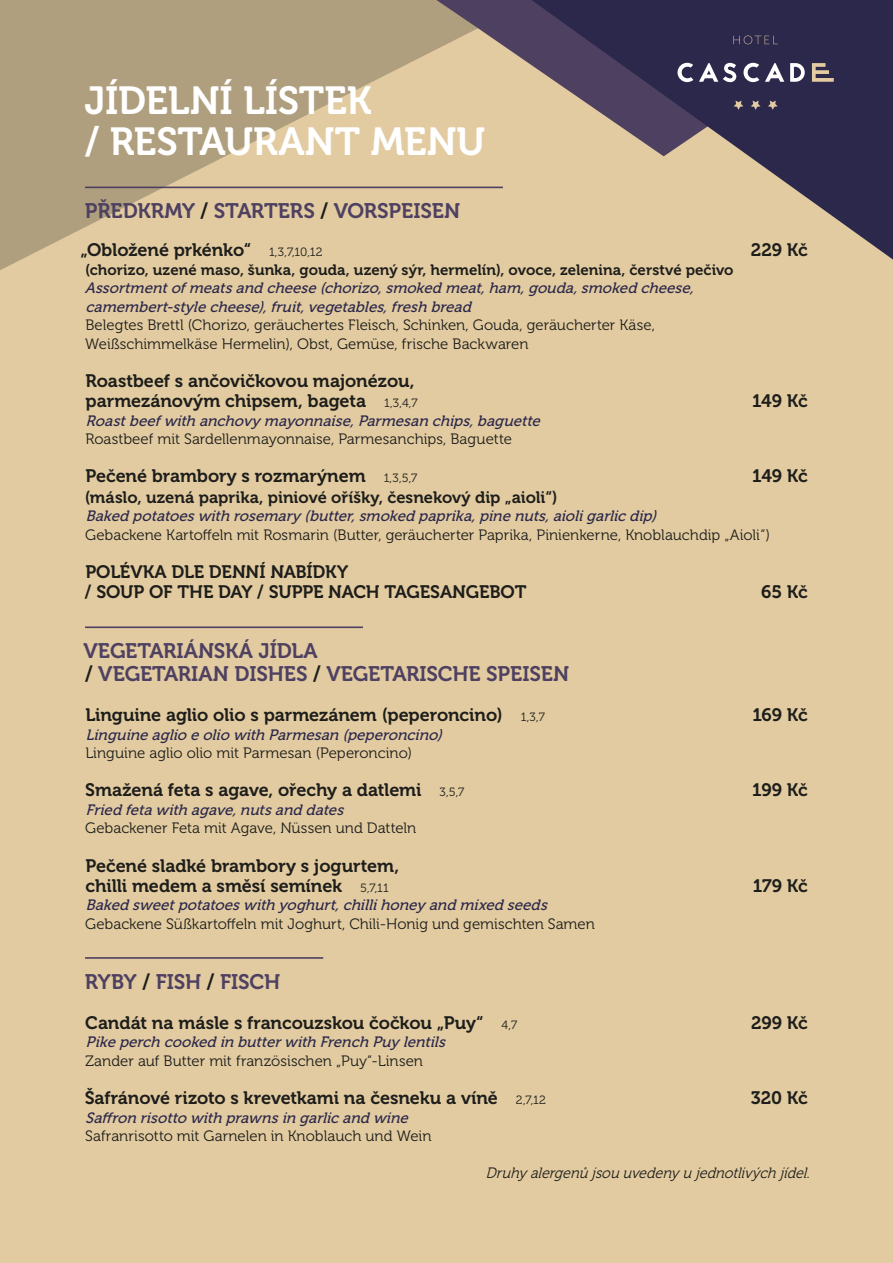
<style>
.page{position:relative;width:893px;height:1263px;background:#e2cba0}
.page>*{position:absolute;margin:0;border:0;box-sizing:border-box;transform-origin:0 0}
.t1{font:39px/41px "Museo 700";letter-spacing:-.005em;color:#fff}
.t2{font:21px/23px "Museo 700";letter-spacing:-.005em;color:#4e4061}
.t3{font:18px/20px "Museo 700";letter-spacing:-.005em;color:#1d1d1b}
.t4{font:16.5px "Museo 700";color:#1d1d1b}
.t5{font:15px/18.5px "Museo 300";color:#1d1d1b}
.t6{font:italic 15px/18.5px "Museo 500";color:#2c284b}
.t7{font:15px "Museo 700";letter-spacing:.005em;color:#1d1d1b}
.t8{font:italic 15px "Museo 300";color:#1d1d1b;scale:.95 1}
.s1{color:#1d1d1b}
.s2{font-family:"Museo 300";font-size:12px}
</style>
<div class="page">
<svg style="left:0;top:0;width:428px;height:270px;fill:#af9f7e"></svg>
<svg style="left:383px;top:0;width:45px;height:156px"></svg>
<svg style="left:428px;top:0;width:465px;height:260px"></svg>
<svg style="left:768px;top:101px;width:10px;height:9px"></svg>
<svg style="left:751px;top:101px;width:9px;height:9px"></svg>
<svg style="left:734px;top:101px;width:9px;height:9px"></svg>
<svg style="left:677px;top:63px;width:16px;height:19px"></svg>
<svg style="left:699px;top:63px;width:37px;height:19px"></svg>
<svg style="left:743px;top:63px;width:16px;height:19px"></svg>
<svg style="left:765px;top:63px;width:19px;height:19px"></svg>
<svg style="left:790px;top:63px;width:15px;height:19px"></svg>
<svg style="left:812px;top:63px;width:22px;height:19px"></svg>
<svg style="left:733px;top:36px;width:45px;height:8px"></svg>
<hr style="left:85px;top:187px;width:418px;height:1px;background:#4e4061">
<hr style="left:85px;top:626px;width:278px;height:2px;background:#4e4061">
<hr style="left:85px;top:957px;width:238px;height:2px;background:#4e4061">
<h1 class="t1" style="left:85px;top:81px;width:402px">JÍDELNÍ LÍSTEK<br>/ RESTAURANT MENU</h1>
<h2 class="t2" style="left:85px;top:199px;width:377px">PŘEDKRMY <span class="s1">/</span> STARTERS <span class="s1">/</span> VORSPEISEN</h2>
<p class="t3" style="left:80px;top:240px;width:244px">„Obložené prkénko“ <span class="s2">1,3,7,10,12</span></p>
<p class="t3" style="left:751px;top:240px;width:58px">229 Kč</p>
<p class="t7" style="left:85px;top:261px;width:650px">(chorizo, uzené maso, šunka, gouda, uzený sýr, hermelín), ovoce, zelenina, čerstvé pečivo</p>
<p class="t6" style="left:85px;top:279px;width:615px">Assortmentofmeatsand cheese(chorizo,smoked meat,ham,gouda,smoked cheese, camembert-stylecheese),fruit, vegetables,fresh bread</p>
<p class="t5" style="left:85px;top:316px;width:571px">Belegtes Brettl (Chorizo, geräuchertes Fleisch, Schinken, Gouda, geräucherter Käse,<br>Weißschimmelkäse Hermelin), Obst, Gemüse, frische Backwaren</p>
<p class="t3" style="left:85px;top:371px;width:334px">Roastbeef s ančovičkovou majonézou, parmezánovým chipsem, bageta <span class="s2">1,3,4,7</span></p>
<p class="t3" style="left:752px;top:391px;width:57px">149 Kč</p>
<p class="t6" style="left:86px;top:411px;width:460px">Roastbeefwith anchovymayonnaise,Parmesan chips,baguette</p>
<p class="t5" style="left:85px;top:430px;width:428px">Roastbeef mit Sardellenmayonnaise, Parmesanchips, Baguette</p>
<p class="t3" style="left:85px;top:466px;width:333px">Pečené brambory s rozmarýnem <span class="s2">1,3,5,7</span></p>
<p class="t3" style="left:752px;top:466px;width:57px">149 Kč</p>
<p class="t4" style="left:85px;top:488px;width:474px">(máslo, uzená paprika, piniové oříšky, česnekový dip „aioli“)</p>
<p class="t6" style="left:85px;top:507px;width:577px">Baked potatoeswith rosemary(butter,smoked paprika,pinenuts,aioligarlicdip)</p>
<p class="t5" style="left:85px;top:525px;width:686px">Gebackene Kartoffeln mit Rosmarin (Butter, geräucherter Paprika, Pinienkerne, Knoblauchdip „Aioli“)</p>
<p class="t3" style="left:85px;top:562px;width:443px">POLÉVKA DLE DENNÍ NABÍDKY<br>/ SOUP OF THE DAY / SUPPE NACH TAGESANGEBOT</p>
<p class="t3" style="left:761px;top:582px;width:48px">65 Kč</p>
<h2 class="t2" style="left:83px;top:639px;width:487px">VEGETARIÁNSKÁ JÍDLA<br><span class="s1">/</span> VEGETARIAN DISHES <span class="s1">/</span> VEGETARISCHE SPEISEN</h2>
<p class="t3" style="left:85px;top:705px;width:461px">Linguine aglio olio s parmezánem (peperoncino) <span class="s2">1,3,7</span></p>
<p class="t3" style="left:752px;top:705px;width:57px">169 Kč</p>
<p class="t6" style="left:85px;top:725px;width:362px">Linguineaglio eolio with Parmesan (peperoncino)</p>
<p class="t5" style="left:85px;top:744px;width:328px">Linguine aglio olio mit Parmesan (Peperoncino)</p>
<p class="t3" style="left:85px;top:780px;width:381px">Smažená feta s agave, ořechy a datlemi <span class="s2">3,5,7</span></p>
<p class="t3" style="left:752px;top:780px;width:57px">199 Kč</p>
<p class="t6" style="left:86px;top:801px;width:264px">Fried fetawith agave,nutsand dates</p>
<p class="t5" style="left:85px;top:819px;width:333px">Gebackener Feta mit Agave, Nüssen und Datteln</p>
<p class="t3" style="left:85px;top:856px;width:315px">Pečené sladké brambory s jogurtem, chilli medem a směsí semínek <span class="s2">5,7,11</span></p>
<p class="t3" style="left:753px;top:876px;width:57px">179 Kč</p>
<p class="t6" style="left:85px;top:896px;width:467px">Baked sweetpotatoeswith yoghurt,chillihoneyand mixed seeds</p>
<p class="t5" style="left:85px;top:914px;width:511px">Gebackene Süßkartoffeln mit Joghurt, Chili-Honig und gemischten Samen</p>
<h2 class="t2" style="left:85px;top:970px;width:197px">RYBY <span class="s1">/</span> FISH <span class="s1">/</span> FISCH</h2>
<p class="t3" style="left:85px;top:1013px;width:433px">Candát na másle s francouzskou čočkou „Puy“ <span class="s2">4,7</span></p>
<p class="t3" style="left:751px;top:1013px;width:58px">299 Kč</p>
<p class="t6" style="left:86px;top:1033px;width:365px">Pikeperch cooked in butterwith French Puylentils</p>
<p class="t5" style="left:86px;top:1051px;width:339px">Zander auf Butter mit französischen „Puy“-Linsen</p>
<p class="t3" style="left:85px;top:1088px;width:463px">Šafránové rizoto s krevetkami na česneku a víně <span class="s2">2,7,12</span></p>
<p class="t3" style="left:751px;top:1088px;width:58px">320 Kč</p>
<p class="t6" style="left:85px;top:1108px;width:329px">Saffron risotto with prawnsin garlicand wine</p>
<p class="t5" style="left:85px;top:1127px;width:348px">Safranrisotto mit Garnelen in Knoblauch und Wein</p>
<p class="t8" style="left:486px;top:1165px;width:347px">Druhyalergenů jsou uvedenyu jednotlivých jídel.</p>
</div>
